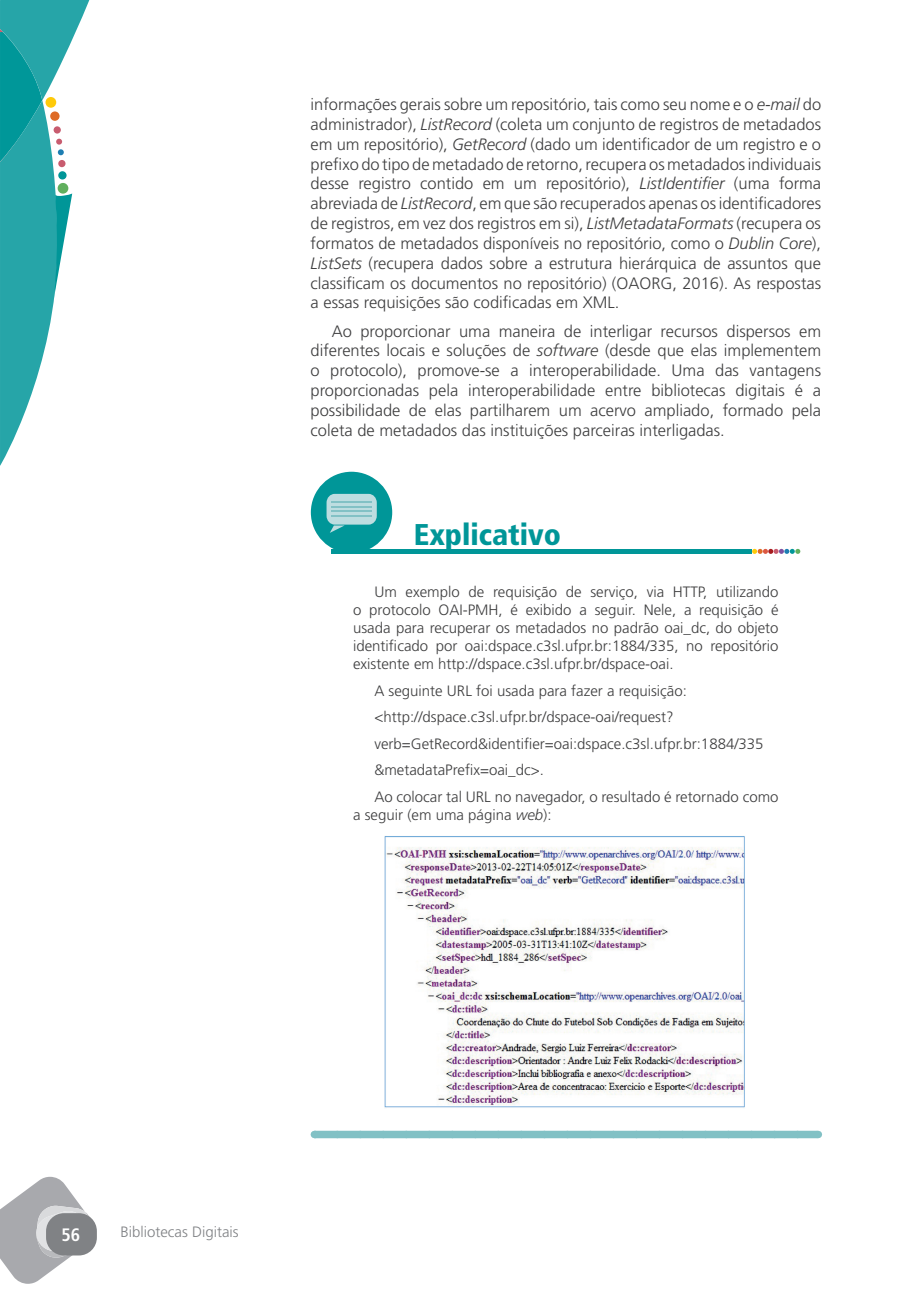
<style>
.page{position:relative;width:919px;height:1289px;background:#fff}
.page>*{position:absolute;margin:0;border:0;box-sizing:border-box;transform-origin:0 0}
.t1{font:900 condensed 30px "Frutiger LT Std";color:#009698}
.t2{font:700 condensed 18px "Frutiger LT Std";color:#fff}
.t3{font:300 16.5px/19.8px "Frutiger LT Std";color:#3e3e3f;text-align:justify}
.t4{font:300 15px/18px "Frutiger LT Std";color:#3e3e3f;text-align:justify}
.t5{font:300 15px "Frutiger LT Std";color:#808285}
.s1{font-style:italic}
</style>
<div class="page">
<svg style="left:0;top:0;width:89px;height:466px"></svg>
<svg style="left:0;top:1176px;width:96px;height:107px"></svg>
<div style="left:46px;top:1213px;width:51px;height:42px;background:#808285;border-radius:18px"></div>
<div style="left:314px;top:1130px;width:503px;height:8px;background:#82c1c5"></div>
<svg style="left:337px;top:1130px;width:468px;height:1px"></svg>
<div style="left:311px;top:471px;width:81px;height:82px;background:#009698;border-radius:50%"></div>
<svg style="left:330px;top:525px;width:14px;height:8px"></svg>
<div style="left:326px;top:494px;width:51px;height:30px;background:#bddde0;border-radius:8px"></div>
<hr style="left:331px;top:501px;width:41px;height:1px;background:#82c1c5">
<hr style="left:331px;top:506px;width:41px;height:1px;background:#82c1c5">
<hr style="left:331px;top:510px;width:41px;height:2px;background:#82c1c5">
<hr style="left:331px;top:515px;width:41px;height:2px;background:#82c1c5">
<svg style="left:752px;top:549px;width:48px;height:5px"></svg>
<hr style="left:331px;top:549px;width:420px;height:4px;background:#009698">
<img style="left:385px;top:836px;width:360px;height:272px">
<p class="t3" style="left:310px;top:95px;width:512px">informações gerais sobre um repositório, tais como seu nome e o <span class="s1">e-mail</span> do administrador), <span class="s1">ListRecord</span> (coleta um conjunto de registros de metadados em um repositório), <span class="s1">GetRecord</span> (dado um identificador de um registro e o prefixo do tipo de metadado de retorno, recupera os metadados individuais desse registro contido em um repositório), <span class="s1">ListIdentifier</span> (uma forma abreviada de <span class="s1">ListRecord</span>, em que são recuperados apenas os identificadores de registros, em vez dos registros em si), <span class="s1">ListMetadataFormats</span> (recupera os formatos de metadados disponíveis no repositório, como o <span class="s1">Dublin Core</span>), <span class="s1">ListSets</span> (recupera dados sobre a estrutura hierárquica de assuntos que classificam os documentos no repositório) (OAORG, 2016). As respostas a essas requisições são codificadas em XML.</p>
<p class="t3" style="left:310px;top:321px;width:512px;text-indent:21px">Ao proporcionar uma maneira de interligar recursos dispersos em diferentes locais e soluções de <span class="s1">software</span> (desde que elas implementem o protocolo), promove-se a interoperabilidade. Uma das vantagens proporcionadas pela interoperabilidade entre bibliotecas digitais é a possibilidade de elas partilharem um acervo ampliado, formado pela coleta de metadados das instituições parceiras interligadas.</p>
<h1 class="t1" style="left:414px;top:516px;width:149px">Explicativo</h1>
<p class="t4" style="left:353px;top:583px;width:427px;text-indent:21px">Um exemplo de requisição de serviço, via HTTP, utilizando o protocolo OAI-PMH, é exibido a seguir. Nele, a requisição é usada para recuperar os metadados no padrão oai_dc, do objeto identificado por oai:dspace.c3sl.ufpr.br:1884/335, no repositório existente em http://dspace.c3sl.ufpr.br/dspace-oai.</p>
<p class="t4" style="left:374px;top:677px;width:405px;line-height:26.5px;text-align:left">A seguinte URL foi usada para fazer a requisição: &lt;http://dspace.c3sl.ufpr.br/dspace-oai/request? verb=GetRecord&amp;identifier=oai:dspace.c3sl.ufpr.br:1884/335 &amp;metadataPrefix=oai_dc&gt;.<br>Ao colocar tal URL no navegador, o resultado é retornado como</p>
<p class="t4" style="left:353px;top:805px;width:200px">a seguir (em uma página <span class="s1">web</span>):</p>
<p class="t2" style="left:61px;top:1223px;width:20px">56</p>
<p class="t5" style="left:120px;top:1223px;width:120px">Bibliotecas Digitais</p>
</div>
